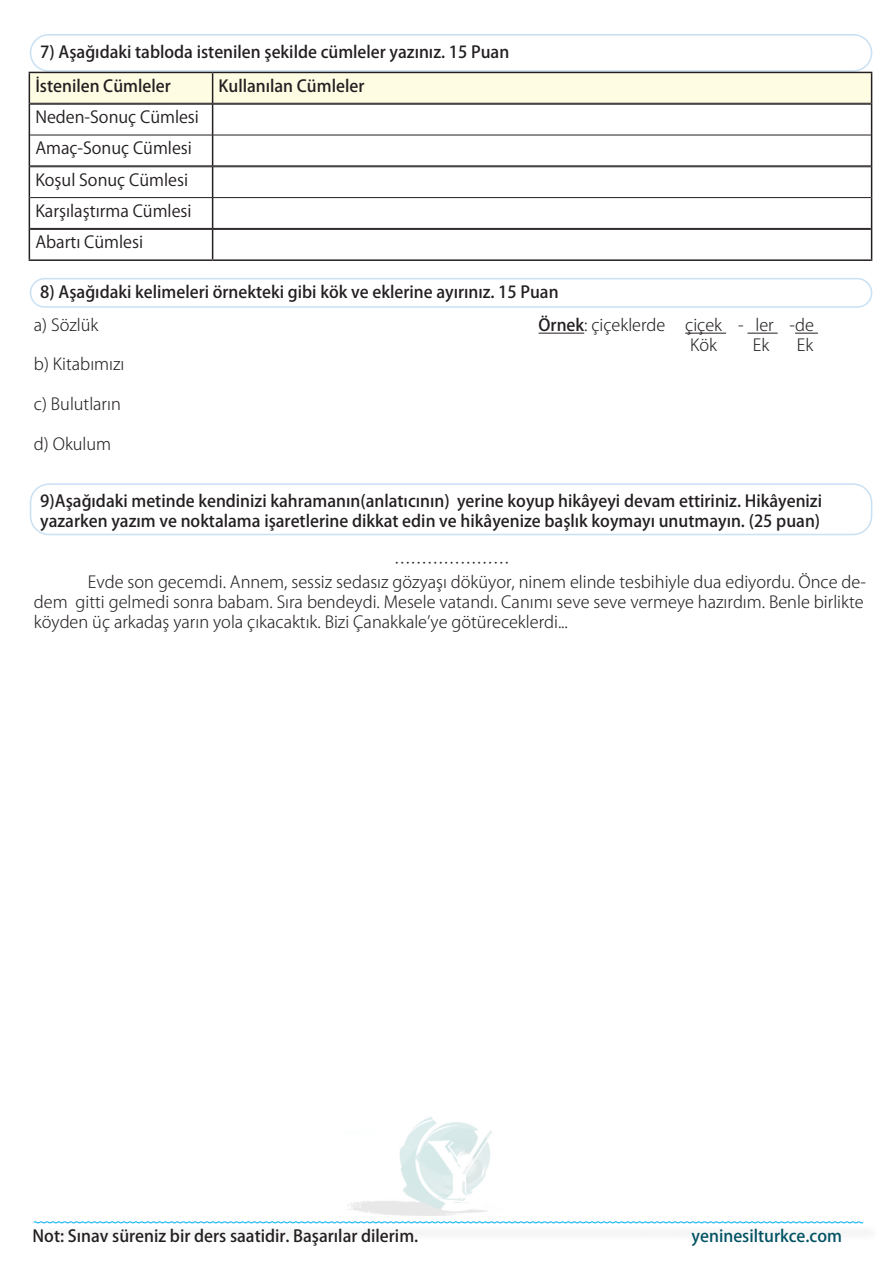
<style>
.page{position:relative;width:893px;height:1263px;background:#fff}
.page>*{position:absolute;margin:0;border:0;box-sizing:border-box;transform-origin:0 0}
.t1{font:500 16.5px "Koz Go Pr 6 N";color:#231f20}
.t2{font:300 16.5px/19.8px "Koz Go Pr 6 N";color:#231f20;text-align:right}
.t3{font:16.5px "Koz Go Pr 6 N";color:#231f20}
.t4{font:500 16.5px "Koz Go Pr 6 N";color:#015263}
.s1{font-weight:500}
</style>
<div class="page">
<div style="left:38px;top:1224px;width:842px;height:17px;background:#f8f8f8"></div>
<svg style="left:33px;top:1221px;width:831px;height:3px"></svg>
<img style="left:347px;top:1117px;width:145px;height:98px">
<div style="left:30px;top:34px;width:842px;height:38px;border:2px solid #cae1f4;border-radius:18px"></div>
<div style="left:30px;top:278px;width:842px;height:30px;border:2px solid #cae1f4;border-radius:14px"></div>
<div style="left:30px;top:483px;width:842px;height:52px;border:2px solid #cae1f4;border-radius:18px"></div>
<hr style="left:539px;top:333px;width:45px;height:1px;background:#231f20">
<hr style="left:685px;top:333px;width:41px;height:1px;background:#231f20">
<hr style="left:747px;top:333px;width:31px;height:1px;background:#231f20">
<svg style="left:795px;top:333px;width:23px;height:1px"></svg>
<svg style="left:30px;top:73px;width:841px;height:30px"></svg>
<hr style="left:29px;top:72px;width:184px;height:1px;background:#231f20">
<hr style="left:29px;top:73px;width:1px;height:31px;background:#231f20">
<hr style="left:213px;top:72px;width:659px;height:1px;background:#231f20">
<hr style="left:212px;top:73px;width:1px;height:30px;background:#231f20">
<hr style="left:871px;top:73px;width:1px;height:31px;background:#231f20">
<hr style="left:29px;top:104px;width:1px;height:31px;background:#231f20">
<hr style="left:212px;top:104px;width:1px;height:31px;background:#231f20">
<hr style="left:871px;top:104px;width:1px;height:31px;background:#231f20">
<hr style="left:29px;top:135px;width:1px;height:31px;background:#231f20">
<hr style="left:212px;top:135px;width:1px;height:31px;background:#231f20">
<hr style="left:871px;top:135px;width:1px;height:31px;background:#231f20">
<hr style="left:29px;top:166px;width:1px;height:32px;background:#231f20">
<hr style="left:212px;top:167px;width:1px;height:30px;background:#231f20">
<hr style="left:871px;top:166px;width:1px;height:32px;background:#231f20">
<hr style="left:29px;top:198px;width:1px;height:31px;background:#231f20">
<hr style="left:212px;top:198px;width:1px;height:30px;background:#231f20">
<hr style="left:871px;top:198px;width:1px;height:31px;background:#231f20">
<hr style="left:29px;top:229px;width:1px;height:30px;background:#231f20">
<hr style="left:212px;top:229px;width:1px;height:30px;background:#231f20">
<hr style="left:871px;top:229px;width:1px;height:30px;background:#231f20">
<hr style="left:29px;top:259px;width:184px;height:2px;background:#231f20">
<hr style="left:213px;top:259px;width:659px;height:2px;background:#231f20">
<hr style="left:30px;top:103px;width:183px;height:1px;background:#231f20">
<hr style="left:30px;top:104px;width:183px;height:1px;background:#231f20">
<hr style="left:213px;top:103px;width:658px;height:1px;background:#231f20">
<hr style="left:213px;top:104px;width:658px;height:1px;background:#231f20">
<hr style="left:30px;top:166px;width:183px;height:1px;background:#231f20">
<hr style="left:30px;top:167px;width:183px;height:1px;background:#231f20">
<hr style="left:213px;top:166px;width:658px;height:1px;background:#231f20">
<hr style="left:213px;top:167px;width:658px;height:1px;background:#231f20">
<hr style="left:30px;top:228px;width:183px;height:1px;background:#231f20">
<hr style="left:30px;top:229px;width:183px;height:1px;background:#231f20">
<hr style="left:213px;top:228px;width:658px;height:1px;background:#231f20">
<hr style="left:213px;top:229px;width:658px;height:1px;background:#231f20">
<hr style="left:30px;top:135px;width:183px;height:1px;background:#231f20">
<hr style="left:213px;top:135px;width:658px;height:1px;background:#231f20">
<hr style="left:30px;top:197px;width:183px;height:1px;background:#231f20">
<hr style="left:213px;top:197px;width:658px;height:1px;background:#231f20">
<p class="t1" style="left:40px;top:43px;width:470px">7) Aşağıdaki tabloda istenilen şekilde cümleler yazınız. 15 Puan</p>
<p class="t1" style="left:35px;top:76px;width:137px">İstenilen Cümleler</p>
<p class="t1" style="left:219px;top:76px;width:147px">Kullanılan Cümleler</p>
<p class="t3" style="left:35px;top:108px;width:165px">Neden-Sonuç Cümlesi</p>
<p class="t3" style="left:35px;top:139px;width:158px">Amaç-Sonuç Cümlesi</p>
<p class="t3" style="left:35px;top:170px;width:154px">Koşul Sonuç Cümlesi</p>
<p class="t3" style="left:35px;top:201px;width:158px">Karşılaştırma Cümlesi</p>
<p class="t3" style="left:35px;top:233px;width:109px">Abartı Cümlesi</p>
<p class="t1" style="left:40px;top:283px;width:520px">8) Aşağıdaki kelimeleri örnekteki gibi kök ve eklerine ayırınız. 15 Puan</p>
<p class="t2" style="left:34px;top:315px;width:66px">a) Sözlük</p>
<p class="t2" style="left:34px;top:355px;width:92px">b) Kitabımızı</p>
<p class="t2" style="left:34px;top:394px;width:88px">c) Bulutların</p>
<p class="t2" style="left:34px;top:434px;width:79px">d) Okulum</p>
<p class="t2" style="left:539px;top:315px;width:277px"><span class="s1">Örnek</span>: çiçeklerde çiçek - ler -de</p>
<p class="t2" style="left:690px;top:335px;width:28px">Kök</p>
<p class="t2" style="left:753px;top:335px;width:18px">Ek</p>
<p class="t2" style="left:797px;top:335px;width:18px">Ek</p>
<p class="t1" style="left:40px;top:492px;width:783px">9)Aşağıdaki metinde kendinizi kahramanın(anlatıcının) yerine koyup hikâyeyi devam ettiriniz. Hikâyenizi</p>
<p class="t1" style="left:40px;top:512px;width:781px">yazarken yazım ve noktalama işaretlerine dikkat edin ve hikâyenize başlık koymayı unutmayın. (25 puan)</p>
<p class="t2" style="left:394px;top:553px;width:117px">…………………</p>
<p class="t2" style="left:34px;top:573px;width:833px">Evde son gecemdi. Annem, sessiz sedasız gözyaşı döküyor, ninem elinde tesbihiyle dua ediyordu. Önce de-<br>dem gitti gelmedi sonra babam. Sıra bendeydi. Mesele vatandı. Canımı seve seve vermeye hazırdım. Benle birlikte</p>
<p class="t2" style="left:34px;top:612px;width:535px">köyden üç arkadaş yarın yola çıkacaktık. Bizi Çanakkale’ye götüreceklerdi...</p>
<p class="t1" style="left:33px;top:1227px;width:387px">Not: Sınav süreniz bir ders saatidir. Başarılar dilerim.</p>
<p class="t4" style="left:692px;top:1227px;width:152px">yeninesilturkce.com</p>
</div>
